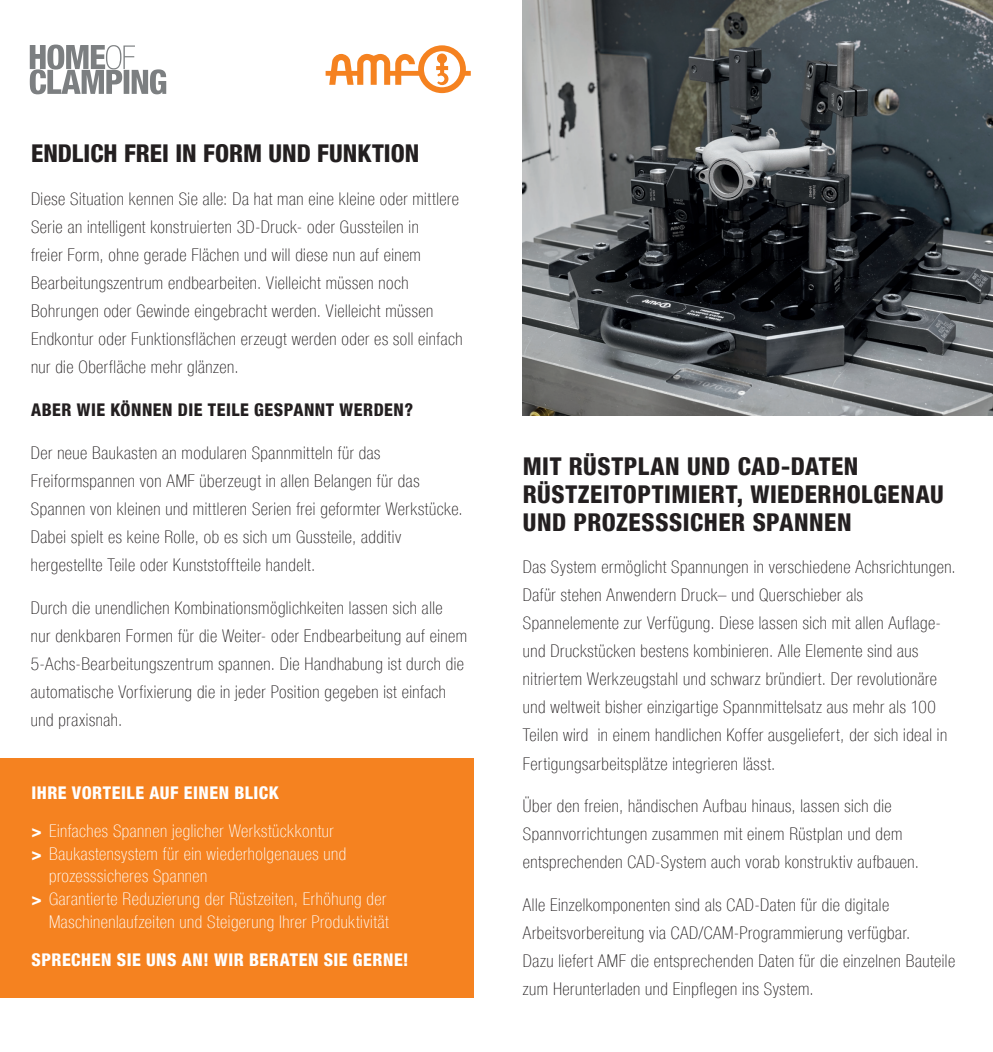
<style>
.page{position:relative;width:993px;height:1052px;background:#fff}
.page>*{position:absolute;margin:0;border:0;box-sizing:border-box;transform-origin:0 0}
.t1{font:800 condensed 24.5px/28px "Helvetica Neue LT Com";letter-spacing:.02em;color:#231f20}
.t2{font:800 condensed 24.5px "Helvetica Neue LT Com";color:#231f20}
.t3{font:100 condensed 17.5px/28px "Helvetica Neue LT Com";letter-spacing:.03em;color:#231f20}
.t4{font:100 condensed 17.5px/37.6px "Helvetica Neue LT Com";letter-spacing:.03em;color:#fff}
.t5{font:800 condensed 17.5px "Helvetica Neue LT Com";letter-spacing:.03em;color:#231f20}
.t6{font:800 condensed 17.5px "Helvetica Neue LT Com";letter-spacing:.035em;color:#fff}
.s1{font-weight:800}
.s2{font-weight:800;font-size:17.15px}
</style>
<div class="page">
<svg style="left:325px;top:45px;width:145px;height:48px"></svg>
<svg style="left:30px;top:45px;width:136px;height:49px"></svg>
<img style="left:522px;top:0;width:470px;height:415px">
<div style="left:0;top:758px;width:473px;height:239px;background:#f58220"></div>
<h1 class="t2" style="left:31px;top:138px;width:389px">ENDLICH FREI IN FORM UND FUNKTION</h1>
<p class="t3" style="left:31px;top:185px;width:433px">Diese Situation kennen Sie alle: Da hat man eine kleine oder mittlere Serie an intelligent konstruierten 3D-Druck- oder Gussteilen in<br>freier Form, ohne gerade Flächen und will diese nun auf einem Bearbeitungszentrum endbearbeiten. Vielleicht müssen noch Bohrungen oder Gewinde eingebracht werden. Vielleicht müssen Endkontur oder Funktionsflächen erzeugt werden oder es soll einfach nur die Oberfläche mehr glänzen.</p>
<p class="t5" style="left:31px;top:399px;width:383px">ABER WIE KÖNNEN DIE TEILE GESPANNT WERDEN?</p>
<p class="t3" style="left:31px;top:438px;width:433px">Der neue Baukasten an modularen Spannmitteln für das Freiformspannen von AMF überzeugt in allen Belangen für das Spannen von kleinen und mittleren Serien frei geformter Werkstücke.<br>Dabei spielt es keine Rolle, ob es sich um Gussteile, additiv hergestellte Teile oder Kunststoffteile handelt.</p>
<p class="t3" style="left:31px;top:593px;width:437px">Durch die unendlichen Kombinationsmöglichkeiten lassen sich alle<br>nur denkbaren Formen für die Weiter- oder Endbearbeitung auf einem 5-Achs-Bearbeitungszentrum spannen. Die Handhabung ist durch die automatische Vorfixierung die in jeder Position gegeben ist einfach und praxisnah.</p>
<p class="t4" style="left:32px;top:774px;width:304px"><span class="s1">IHRE VORTEILE AUF EINEN BLICK<br></span><span class="s2">&gt;</span> Einfaches Spannen jeglicher Werkstückkontur</p>
<p class="t4" style="left:32px;top:834px;width:316px"><span class="s2">&gt;</span> Baukastensystem für ein wiederholgenaues und</p>
<p class="t4" style="left:49px;top:857px;width:160px">prozesssicheres Spannen</p>
<p class="t4" style="left:32px;top:880px;width:356px"><span class="s2">&gt;</span> Garantierte Reduzierung der Rüstzeiten, Erhöhung der</p>
<p class="t4" style="left:49px;top:903px;width:341px">Maschinenlaufzeiten und Steigerung Ihrer Produktivität</p>
<p class="t6" style="left:32px;top:948px;width:126px">SPRECHENSIE UNS</p>
<p class="t6" style="left:182px;top:948px;width:44px">AN! WIR</p>
<p class="t6" style="left:249px;top:948px;width:161px">BERATEN SIE GERNE!</p>
<h1 class="t1" style="left:522px;top:451px;width:422px">MIT RÜSTPLAN UND CAD-DATEN<br>RÜSTZEITOPTIMIERT, WIEDERHOLGENAU<br>UND PROZESSSICHER SPANNEN</h1>
<p class="t3" style="left:522px;top:553px;width:434px">Das System ermöglicht Spannungen in verschiedene Achsrichtungen.<br>Dafür stehen Anwendern Druck– und Querschieber als Spannelemente zur Verfügung. Diese lassen sich mit allen Auflage&shy;und Druckstücken bestens kombinieren. Alle Elemente sind aus nitriertem Werkzeugstahl und schwarz bründiert. Der revolutionäre und weltweit bisher einzigartige Spannmittelsatz aus mehr als 100<br>Teilen wird in einem handlichen Koffer ausgeliefert, der sich ideal in Fertigungsarbeitsplätze integrieren lässt.</p>
<p class="t3" style="left:522px;top:792px;width:397px">Über den freien, händischen Aufbau hinaus, lassen sich die<br>Spannvorrichtungen zusammen mit einem Rüstplan und dem entsprechenden CAD-System auch vorab konstruktiv aufbauen.</p>
<p class="t3" style="left:522px;top:891px;width:433px">Alle Einzelkomponenten sind als CAD-Daten für die digitale Arbeitsvorbereitung via CAD/CAM-Programmierung verfügbar.<br>Dazu liefert AMF die entsprechenden Daten für die einzelnen Bauteile zum Herunterladen und Einpflegen ins System.</p>
</div>
